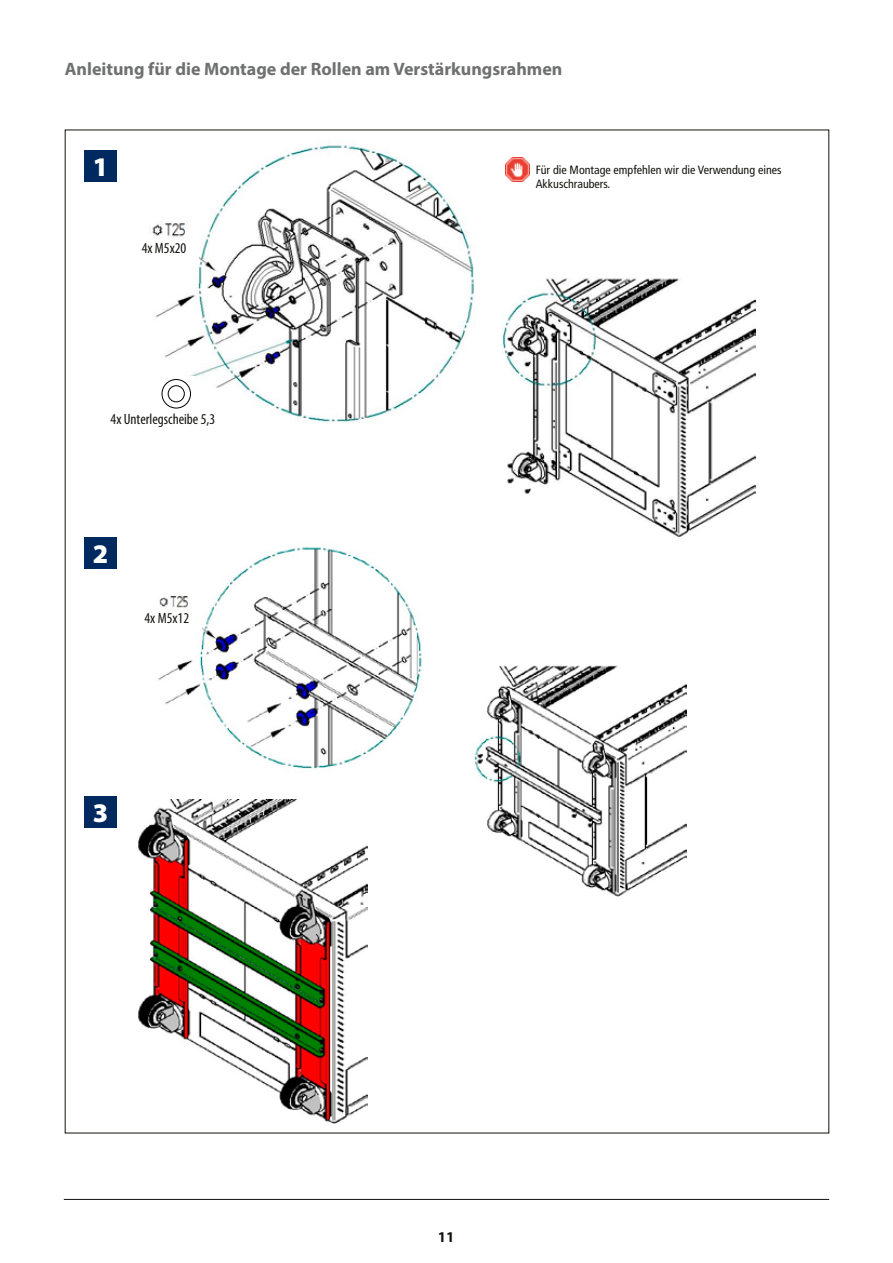
<style>
.page{position:relative;width:893px;height:1263px;background:#fff}
.page>*{position:absolute;margin:0;border:0;box-sizing:border-box;transform-origin:0 0}
.t1{font:900 27px "Myriad Pro";color:#fff}
.t2{font:700 18px "Myriad Pro";color:#6f7070}
.t3{font:condensed 15px "Myriad Pro";color:#12120d}
.t4{font:700 15px "Myriad Pro";color:#12120d}
.t5{font:condensed 12px/14.4px "Frutiger LT Com";color:#12120d}
</style>
<div class="page">
<hr style="left:64px;top:1199px;width:765px;height:1px;background:#12120d">
<img style="left:158px;top:547px;width:529px;height:350px">
<img style="left:138px;top:799px;width:230px;height:324px">
<img style="left:152px;top:143px;width:603px;height:394px">
<div style="left:84px;top:150px;width:33px;height:32px;background:#002a5f"></div>
<div style="left:84px;top:537px;width:33px;height:32px;background:#002a5f"></div>
<div style="left:84px;top:796px;width:33px;height:32px;background:#002a5f"></div>
<img style="left:505px;top:157px;width:24px;height:25px">
<svg style="left:157px;top:376px;width:38px;height:36px"></svg>
<div style="left:162px;top:379px;width:29px;height:29px;border:1px solid #000;border-radius:50%"></div>
<div style="left:168px;top:385px;width:17px;height:17px;border:1px solid #000;border-radius:50%"></div>
<div style="left:132px;top:612px;width:69px;height:18px;background:#fff"></div>
<div style="left:130px;top:242px;width:68px;height:24px;background:#fff"></div>
<div style="left:111px;top:412px;width:121px;height:37px;background:#fff"></div>
<h2 class="t2" style="left:65px;top:57px;width:499px">Anleitung für die Montage der Rollen am Verstärkungsrahmen</h2>
<h1 class="t1" style="left:93px;top:149px;width:17px">1</h1>
<p class="t3" style="left:142px;top:239px;width:46px">4x M5x20</p>
<p class="t3" style="left:111px;top:410px;width:106px">4x Unterlegscheibe 5,3</p>
<h1 class="t1" style="left:93px;top:536px;width:17px">2</h1>
<p class="t3" style="left:145px;top:609px;width:46px">4x M5x12</p>
<h1 class="t1" style="left:93px;top:795px;width:17px">3</h1>
<p class="t5" style="left:536px;top:162px;width:247px">Für die Montage empfehlen wir die Verwendung eines<br>Akkuschraubers.</p>
<p class="t4" style="left:438px;top:1227px;width:18px">11</p>
</div>
